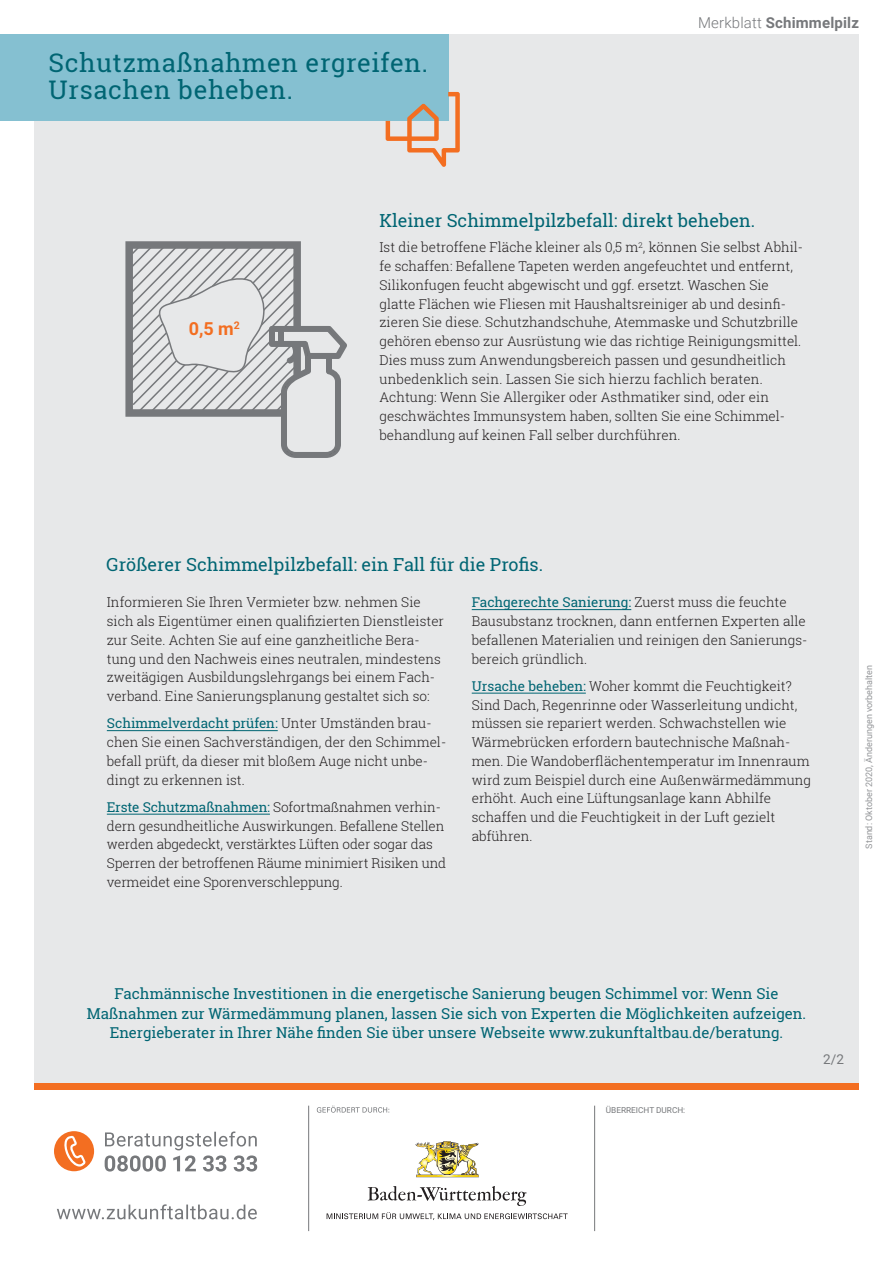
<style>
.page{position:relative;width:893px;height:1263px;background:#fff}
.page>*{position:absolute;margin:0;border:0;box-sizing:border-box;transform-origin:0 0}
.t1{font:25.65px/27.2px "Roboto Slab";letter-spacing:.025em;color:#006573}
.t2{font:18px "Roboto Slab";color:#006573}
.t3{font:700 18px "Roboto";color:#f36e21}
.t4{font:15px/19.5px "Roboto Slab";color:#006573;text-align:center}
.t5{font:700 15px "Roboto";letter-spacing:.01em;color:#76787b}
.t6{font:300 13.5px/18.8px "Roboto Slab";color:#231f20}
.t7{font:13.5px "Roboto";color:#76787b}
.t8{font:9px "Roboto";color:#939598}
.t9{font:8.25px "Roboto";color:#76787b}
.s1{font-weight:300}
.s2{font-weight:400;color:#006573}
</style>
<div class="page">
<div style="left:34px;top:34px;width:825px;height:1056px;background:#e7e8e9"></div>
<div style="left:34px;top:1083px;width:825px;height:7px;background:#f36e21"></div>
<div style="left:0;top:34px;width:448px;height:87px;background:#85c0d1"></div>
<svg style="left:385px;top:34px;width:75px;height:133px"></svg>
<hr style="left:107px;top:730px;width:171px;height:1px;background:#006573">
<hr style="left:107px;top:814px;width:163px;height:1px;background:#006573">
<hr style="left:472px;top:609px;width:159px;height:1px;background:#006573">
<hr style="left:472px;top:693px;width:114px;height:1px;background:#006573">
<svg style="left:368px;top:1186px;width:159px;height:20px"></svg>
<svg style="left:327px;top:1212px;width:241px;height:8px"></svg>
<img style="left:415px;top:1141px;width:64px;height:36px">
<svg style="left:317px;top:1106px;width:72px;height:6px"></svg>
<svg style="left:105px;top:1131px;width:152px;height:40px"></svg>
<svg style="left:54px;top:1131px;width:40px;height:40px"></svg>
<svg style="left:57px;top:1204px;width:200px;height:15px"></svg>
<hr style="left:594px;top:1106px;width:1px;height:125px;background:#76787b">
<hr style="left:308px;top:1106px;width:1px;height:125px;background:#76787b">
<div style="left:125px;top:241px;width:176px;height:176px;border:8px solid #76787b"></div>
<svg style="left:129px;top:245px;width:218px;height:213px"></svg>
<h1 class="t1" style="left:49px;top:49px;width:381px">Schutzmaßnahmen ergreifen.<br>Ursachen beheben.</h1>
<p class="t5" style="left:698px;top:12px;width:162px"><span class="s1">Merkblatt</span> Schimmelpilz</p>
<h2 class="t3" style="left:189px;top:316px;width:53px">0,5 m<sup>2</sup></h2>
<h2 class="t2" style="left:379px;top:208px;width:377px">Kleiner Schimmelpilzbefall: direkt beheben.</h2>
<p class="t6" style="left:379px;top:238px;width:425px">Ist die betroffene Fläche kleiner als 0,5 m<sup>2</sup>, können Sie selbst Abhil&shy;fe schaffen: Befallene Tapeten werden angefeuchtet und entfernt, Silikonfugen feucht abgewischt und ggf. ersetzt. Waschen Sie glatte Flächen wie Fliesen mit Haushaltsreiniger ab und desinfi&shy;zieren Sie diese. Schutzhandschuhe, Atemmaske und Schutzbrille gehören ebenso zur Ausrüstung wie das richtige Reinigungsmittel.<br>Dies muss zum Anwendungsbereich passen und gesundheitlich unbedenklich sein. Lassen Sie sich hierzu fachlich beraten.<br>Achtung: Wenn Sie Allergiker oder Asthmatiker sind, oder ein geschwächtes Immunsystem haben, sollten Sie eine Schimmel&shy;behandlung auf keinen Fall selber durchführen.</p>
<h2 class="t2" style="left:107px;top:552px;width:438px">Größerer Schimmelpilzbefall: ein Fall für die Profis.</h2>
<p class="t6" style="left:107px;top:593px;width:339px">Informieren Sie Ihren Vermieter bzw. nehmen Sie sich als Eigentümer einen qualifizierten Dienstleister zur Seite. Achten Sie auf eine ganzheitliche Bera&shy;tung und den Nachweis eines neutralen, mindestens zweitägigen Ausbildungslehrgangs bei einem Fach&shy;verband. Eine Sanierungsplanung gestaltet sich so:</p>
<p class="t6" style="left:107px;top:714px;width:341px"><span class="s2">Schimmelverdacht prüfen:</span> Unter Umständen brau&shy;chen Sie einen Sachverständigen, der den Schimmel&shy;befall prüft, da dieser mit bloßem Auge nicht unbe&shy;dingt zu erkennen ist.</p>
<p class="t6" style="left:107px;top:797px;width:341px"><span class="s2">Erste Schutzmaßnahmen:</span> Sofortmaßnahmen verhin&shy;dern gesundheitliche Auswirkungen. Befallene Stellen werden abgedeckt, verstärktes Lüften oder sogar das Sperren der betroffenen Räume minimiert Risiken und vermeidet eine Sporenverschleppung.</p>
<p class="t6" style="left:472px;top:593px;width:337px"><span class="s2">Fachgerechte Sanierung:</span> Zuerst muss die feuchte Bausubstanz trocknen, dann entfernen Experten alle befallenen Materialien und reinigen den Sanierungs&shy;bereich gründlich.</p>
<p class="t6" style="left:472px;top:676px;width:341px"><span class="s2">Ursache beheben:</span> Woher kommt die Feuchtigkeit?<br>Sind Dach, Regenrinne oder Wasserleitung undicht, müssen sie repariert werden. Schwachstellen wie Wärmebrücken erfordern bautechnische Maßnah&shy;men. Die Wandoberflächentemperatur im Innenraum wird zum Beispiel durch eine Außenwärmedämmung erhöht. Auch eine Lüftungsanlage kann Abhilfe schaffen und die Feuchtigkeit in der Luft gezielt abführen.</p>
<p class="t8" style="left:863px;top:849px;width:185px;rotate:-90deg">Stand: Oktober 2020, Änderungen vorbehalten</p>
<p class="t4" style="left:87px;top:984px;width:721px">Fachmännische Investitionen in die energetische Sanierung beugen Schimmel vor: Wenn Sie<br>Maßnahmen zur Wärmedämmung planen, lassen Sie sich von Experten die Möglichkeiten aufzeigen.<br>Energieberater in Ihrer Nähe finden Sie über unsere Webseite www.zukunftaltbau.de/beratung.</p>
<p class="t9" style="left:606px;top:1104px;width:81px">ÜBERREICHT DURCH:</p>
<p class="t7" style="left:823px;top:1050px;width:22px">2/2</p>
</div>
